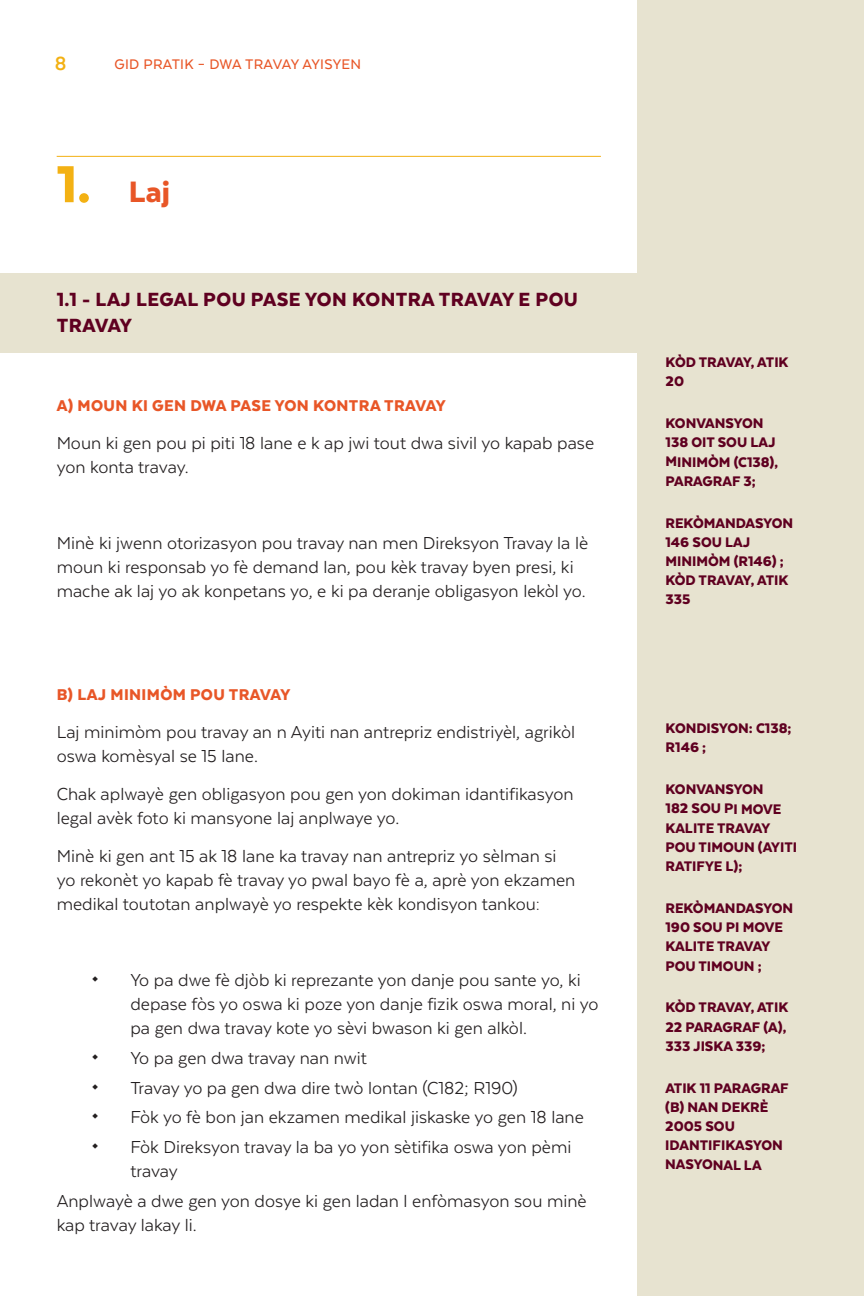
<style>
.page{position:relative;width:864px;height:1296px;background:#fff}
.page>*{position:absolute;margin:0;border:0;box-sizing:border-box;transform-origin:0 0}
.t1{font:900 34px "Texta";color:#e85627}
.t2{font:900 22px "Texta";letter-spacing:.02em;color:#5f0020}
.t3{font:700 22px "Texta";color:#f3b113}
.t4{font:20px/24px "Texta";color:#231f20}
.t5{font:900 18px "Texta";letter-spacing:.02em;color:#e85627}
.t6{font:900 16px/19.2px "Texta";color:#5f0020}
.t7{font:500 16px "Texta";letter-spacing:.02em;color:#e85627}
.s1{font-size:60px;color:#f3b113}
</style>
<div class="page">
<div style="left:637px;top:0;width:227px;height:1296px;background:#e7e3d0"></div>
<div style="left:0;top:273px;width:858px;height:79px;background:#e7e3d0"></div>
<hr style="left:57px;top:156px;width:544px;height:1px;background:#f3b113">
<p class="t3" style="left:55px;top:52px;width:13px">8</p>
<p class="t7" style="left:115px;top:56px;width:248px">Gid Pratik – DWA TRAVAY AYI SYEN</p>
<h1 class="t1" style="left:57px;top:174px;width:115px"><span class="s1">1.</span> LAJ</h1>
<p class="t2" style="left:57px;top:288px;width:117px">1.1 - LAJ L EGAL</p>
<p class="t2" style="left:203px;top:288px;width:376px">POU PASE YON KONTRA TRAVAY E POU</p>
<p class="t2" style="left:57px;top:314px;width:77px">TRAVAY</p>
<p class="t5" style="left:57px;top:396px;width:391px">A) MOUN KI GEN DWA PASE YON KONTRA TRAVAY</p>
<p class="t4" style="left:57px;top:431px;width:539px">Moun ki gen pou pi piti 18 lane e k ap jwi tout dwa sivil yo kapab pase yon konta travay.</p>
<p class="t4" style="left:57px;top:531px;width:533px">Minè ki jwenn otorizasyon pou travay nan men Direksyon Travay la lè moun ki responsab yo fè demand lan, pou kèk travay byen presi, ki mache ak laj yo ak konpetans yo, e ki pa deranje obligasyon lekòl yo.</p>
<p class="t5" style="left:57px;top:685px;width:235px">B) LAJ MINIMÒM POU TRAVAY</p>
<p class="t4" style="left:57px;top:720px;width:520px">Laj minimòm pou travay an n Ayiti nan antrepriz endistriyèl, agrikòl oswa komèsyal se 15 lane.</p>
<p class="t4" style="left:57px;top:782px;width:519px">Chak aplwayè gen obligasyon pou gen yon dokiman idantifikasyon legal avèk foto ki mansyone laj anplwaye yo.</p>
<p class="t4" style="left:57px;top:844px;width:520px">Minè ki gen ant 15 ak 18 lane ka travay nan antrepriz yo sèlman si yo rekonèt yo kapab fè travay yo pwal bayo fè a, aprè yon ekzamen medikal toutotan anplwayè yo respekte kèk kondisyon tankou:</p>
<p class="t4" style="left:130px;top:968px;width:470px">Yo pa dwe fè djòb ki reprezante yon danje pou sante yo, ki depase fòs yo oswa ki poze yon danje fizik oswa moral, ni yo pa gen dwa travay kote yo sèvi bwason ki gen alkòl.</p>
<p class="t4" style="left:130px;top:1043px;width:455px;line-height:29.6px">Yo pa gen dwa travay nan nwit<br>Travay yo pa gen dwa dire twò lontan (C182; R190)<br>Fòk yo fè bon jan ekzamen medikal jiskaske yo gen 18 lane Fòk Direksyon travay la ba yo yon sètifika oswa yon pèmi</p>
<p class="t4" style="left:57px;top:1156px;width:532px;line-height:29.6px;text-indent:74px">travay<br>Anplwayè a dwe gen yon dosye ki gen ladan l enfòmasyon sou minè</p>
<p class="t4" style="left:57px;top:1213px;width:141px">kap travay lakay li.</p>
<p class="t6" style="left:666px;top:352px;width:124px">KÒD TRAVAY, ATIK<br>20</p>
<p class="t6" style="left:666px;top:413px;width:114px">KONVANSYON<br>138 OIT SOU LAJ<br>MINIMÒM (C138),<br>PARAGRAF 3;</p>
<p class="t6" style="left:665px;top:513px;width:129px">REKÒMANDASYON<br>146 SOU LAJ<br>MINIMÒM (R146) ;<br>KÒD TRAVAY, ATIK<br>335</p>
<p class="t6" style="left:666px;top:719px;width:127px">KONDISYON: C138;<br>R146 ;</p>
<p class="t6" style="left:666px;top:780px;width:133px">KONVANSYON<br>182 SOU PI MOVE<br>KAL ITE TRAVAY<br>POU TIMOUN (AYITI<br>RATIFYE L);</p>
<p class="t6" style="left:665px;top:898px;width:129px">REKÒMANDASYON<br>190 SOU PI MOVE<br>KAL ITE TRAVAY<br>POU TIMOUN ;</p>
<p class="t6" style="left:665px;top:998px;width:124px;text-align:justify">KÒD TRAVAY, ATIK 22 PARAGRAF (A), 333 JISKA 339;</p>
<p class="t6" style="left:665px;top:1078px;width:125px">ATIK 11 PARAGRAF (B) NAN DEKRÈ<br>2005 SOU<br>IDANTIFIKASYON<br>NASYONAL LA</p>
</div>
